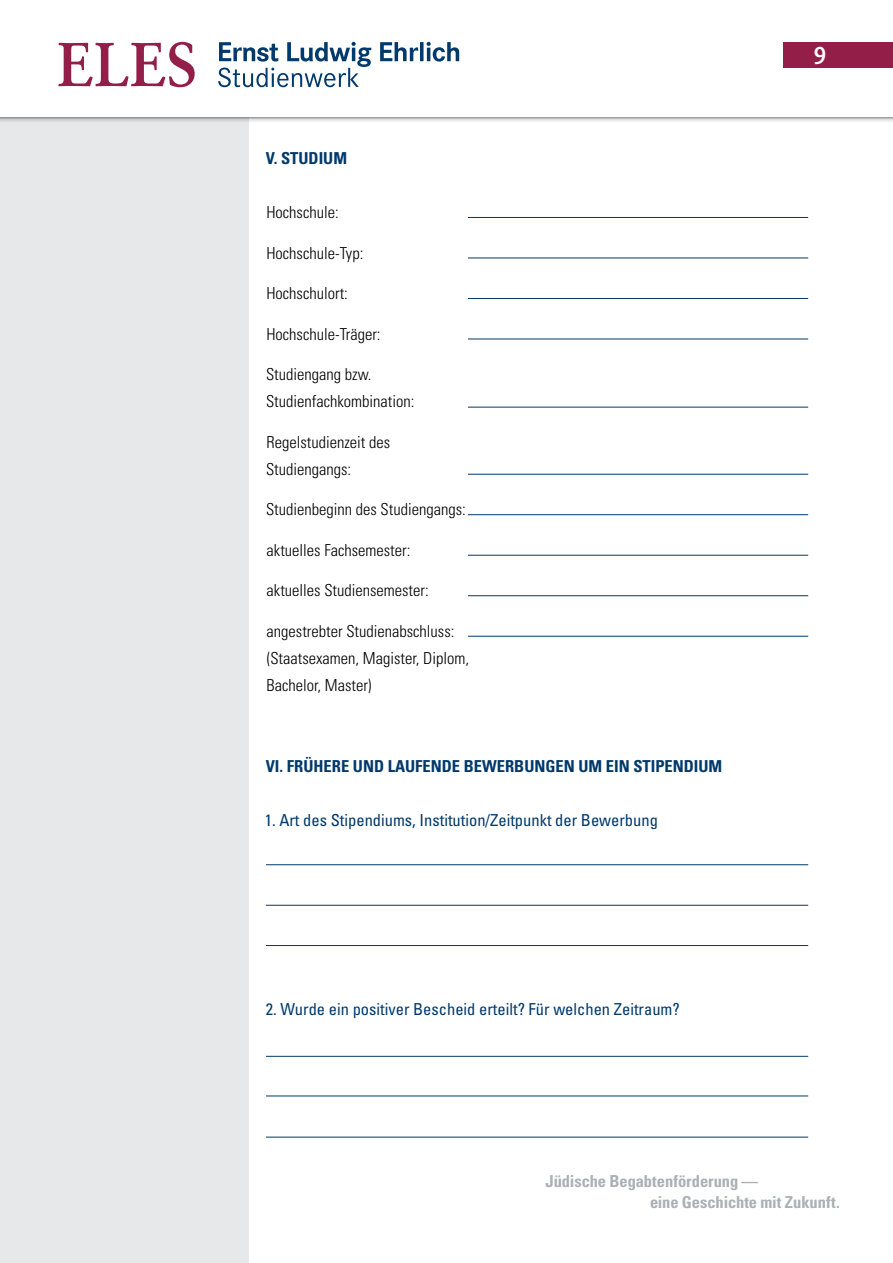
<style>
.page{position:relative;width:893px;height:1263px;background:#fff}
.page>*{position:absolute;margin:0;border:0;box-sizing:border-box;transform-origin:0 0}
.t1{font:italic 600 24px "Novel Sans Pro";color:#fff}
.t2{font:300 condensed 16.5px/27px "Univers";color:#000}
.t3{font:condensed 16.5px "Univers";color:#00396b}
.t4{font:700 condensed 16.5px "Univers";color:#00396b}
.t5{font:700 condensed 16.5px/21px "Univers";letter-spacing:-.005em;color:#aab0b3}
</style>
<div class="page">
<div style="left:0;top:97px;width:249px;height:1166px;background:#e6e8e9"></div>
<div style="left:0;top:0;width:893px;height:123px;background:#000;opacity:.35"></div>
<div style="left:0;top:0;width:893px;height:117px;background:#fff"></div>
<svg style="left:58px;top:42px;width:137px;height:45px"></svg>
<svg style="left:218px;top:42px;width:241px;height:45px"></svg>
<div style="left:783px;top:42px;width:110px;height:26px;background:#931f49"></div>
<hr style="left:468px;top:217px;width:340px;height:1px;background:#00396b">
<hr style="left:468px;top:258px;width:340px;height:1px;background:#00396b">
<hr style="left:468px;top:298px;width:340px;height:1px;background:#00396b">
<hr style="left:468px;top:339px;width:340px;height:1px;background:#00396b">
<hr style="left:468px;top:407px;width:340px;height:1px;background:#00396b">
<hr style="left:468px;top:474px;width:340px;height:1px;background:#00396b">
<hr style="left:468px;top:514px;width:340px;height:1px;background:#00396b">
<hr style="left:468px;top:555px;width:340px;height:1px;background:#00396b">
<hr style="left:468px;top:595px;width:340px;height:1px;background:#00396b">
<hr style="left:468px;top:636px;width:340px;height:1px;background:#00396b">
<hr style="left:266px;top:864px;width:542px;height:1px;background:#00396b">
<hr style="left:266px;top:945px;width:542px;height:1px;background:#00396b">
<hr style="left:266px;top:905px;width:542px;height:1px;background:#00396b">
<hr style="left:266px;top:1056px;width:542px;height:1px;background:#00396b">
<hr style="left:266px;top:1137px;width:542px;height:1px;background:#00396b">
<hr style="left:266px;top:1095px;width:542px;height:1px;background:#00396b">
<p class="t4" style="left:266px;top:148px;width:83px">V. STUDIUM</p>
<p class="t2" style="left:266px;top:199px;width:74px">Hochschule:</p>
<p class="t2" style="left:266px;top:239px;width:98px">Hochschule-Typ:</p>
<p class="t2" style="left:266px;top:280px;width:83px">Hochschulort:</p>
<p class="t2" style="left:266px;top:320px;width:116px">Hochschule-Träger:</p>
<p class="t2" style="left:266px;top:361px;width:150px">Studiengang bzw.<br>Studienfachkombination:</p>
<p class="t2" style="left:266px;top:428px;width:126px">Regelstudienzeit des<br>Studiengangs:</p>
<p class="t2" style="left:266px;top:496px;width:201px">Studienbeginn des Studiengangs:</p>
<p class="t2" style="left:267px;top:536px;width:145px">aktuelles Fachsemester:</p>
<p class="t2" style="left:267px;top:577px;width:164px">aktuelles Studiensemester:</p>
<p class="t2" style="left:266px;top:617px;width:204px">angestrebter Studienabschluss: (Staatsexamen, Magister, Diplom,<br>Bachelor, Master)</p>
<p class="t4" style="left:266px;top:756px;width:458px">VI. FRÜHERE UND LAUFENDE BEWERBUNGEN UM EIN STIPENDIUM</p>
<p class="t3" style="left:265px;top:809px;width:395px">1. Art des Stipendiums, Institution/Zeitpunkt der Bewerbung</p>
<p class="t3" style="left:266px;top:998px;width:415px">2. Wurde ein positiver Bescheid erteilt? Für welchen Zeitraum?</p>
<h1 class="t1" style="left:813px;top:38px;width:15px">9</h1>
<p class="t5" style="left:650px;top:1170px;width:191px;text-indent:-105px">Jüdische Begabtenförderung —<br>eine Geschichte mit Zukunft.</p>
</div>
